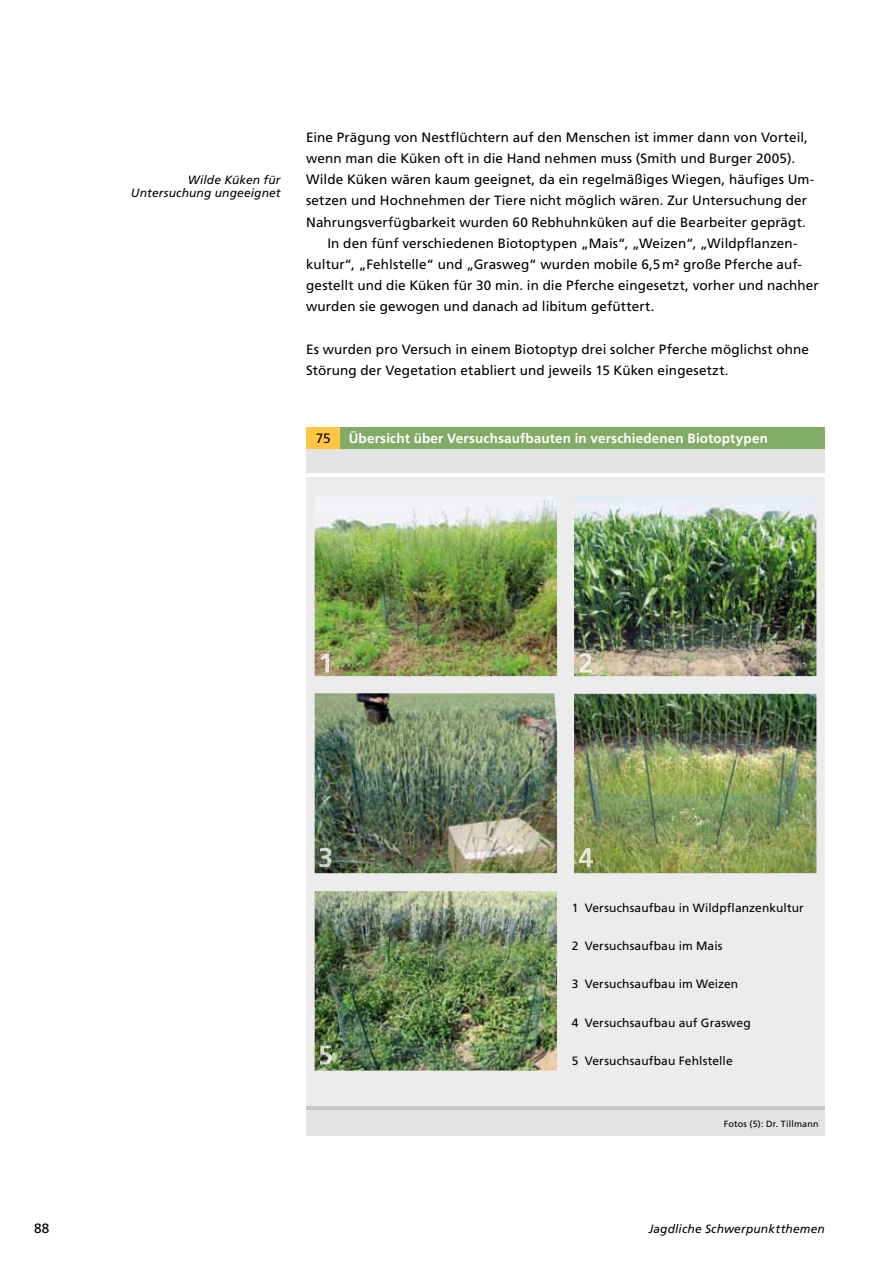
<style>
.page{position:relative;width:893px;height:1263px;background:#fff}
.page>*{position:absolute;margin:0;border:0;box-sizing:border-box;transform-origin:0 0}
.t1{font:13.5px/21.1px "Frutiger";letter-spacing:.01em;color:#000}
.t2{font:700 13.5px "Frutiger";letter-spacing:.01em;color:#fff}
.t3{font:12px "Frutiger";letter-spacing:.01em;color:#000}
.t4{font:italic 12px/12.8px "Frutiger";letter-spacing:.01em;color:#000;text-align:right}
.t5{font:9px "Frutiger";letter-spacing:.02em;color:#000}
</style>
<div class="page">
<div style="left:306px;top:438px;width:519px;height:698px;background:#e3e3e3"></div>
<div style="left:306px;top:475px;width:519px;height:634px;background:#ececed"></div>
<hr style="left:306px;top:1106px;width:519px;height:3px;background:#c5c6c6">
<img style="left:315px;top:497px;width:242px;height:179px">
<img style="left:315px;top:693px;width:242px;height:180px">
<img style="left:574px;top:497px;width:242px;height:179px">
<img style="left:574px;top:694px;width:242px;height:179px">
<img style="left:315px;top:891px;width:242px;height:179px">
<hr style="left:306px;top:473px;width:519px;height:3px;background:#fff">
<div style="left:306px;top:427px;width:34px;height:21px;background:#fdc743"></div>
<div style="left:340px;top:427px;width:485px;height:21px;background:#82ab65"></div>
<img style="left:320px;top:654px;width:9px;height:18px">
<img style="left:579px;top:653px;width:13px;height:19px">
<img style="left:579px;top:848px;width:14px;height:19px">
<img style="left:319px;top:848px;width:12px;height:19px">
<img style="left:320px;top:1045px;width:12px;height:20px">
<p class="t4" style="left:131px;top:174px;width:151px">Wilde Küken für<br>Untersuchung ungeeignet</p>
<p class="t1" style="left:306px;top:127px;width:503px">Eine Prägung von Nestflüchtern auf den Menschen ist immer dann von Vorteil,</p>
<p class="t1" style="left:306px;top:148px;width:491px">wenn man die Küken oft in die Hand nehmen muss (Smith und Burger 2005).</p>
<p class="t1" style="left:306px;top:169px;width:510px">Wilde Küken wären kaum geeignet, da ein regelmäßiges Wiegen, häufiges Um-</p>
<p class="t1" style="left:306px;top:190px;width:502px">setzen und Hochnehmen der Tiere nicht möglich wären. Zur Untersuchung der</p>
<p class="t1" style="left:306px;top:211px;width:501px">Nahrungsverfügbarkeit wurden 60 Rebhuhnküken auf die Bearbeiter geprägt.</p>
<p class="t1" style="left:327px;top:232px;width:472px">In den fünf verschiedenen Biotoptypen „Mais“, „Weizen“, „Wildpflanzen-</p>
<p class="t1" style="left:306px;top:254px;width:497px">kultur“, „Fehlstelle“ und „Grasweg“ wurden mobile 6,5 m² große Pferche auf-</p>
<p class="t1" style="left:306px;top:275px;width:514px">gestellt und die Küken für 30 min. in die Pferche eingesetzt, vorher und nachher</p>
<p class="t1" style="left:306px;top:296px;width:350px">wurden sie gewogen und danach ad libitum gefüttert.</p>
<p class="t1" style="left:306px;top:338px;width:504px">Es wurden pro Versuch in einem Biotoptyp drei solcher Pferche möglichst ohne<br>Störung der Vegetation etabliert und jeweils 15 Küken eingesetzt.</p>
<p class="t1" style="left:316px;top:427px;width:16px">75</p>
<p class="t2" style="left:349px;top:430px;width:421px">Übersicht über Versuchsaufbauten in verschiedenen Biotoptypen</p>
<p class="t3" style="left:572px;top:901px;width:233px">1 Versuchsaufbau in Wildpflanzenkultur</p>
<p class="t3" style="left:572px;top:939px;width:152px">2 Versuchsaufbau im Mais</p>
<p class="t3" style="left:572px;top:977px;width:168px">3 Versuchsaufbau im Weizen</p>
<p class="t3" style="left:572px;top:1015px;width:180px">4 Versuchsaufbau auf Grasweg</p>
<p class="t3" style="left:572px;top:1053px;width:162px">5 Versuchsaufbau Fehlstelle</p>
<p class="t5" style="left:724px;top:1118px;width:96px">Fotos (5): Dr. Tillmann</p>
<p class="t1" style="left:34px;top:1218px;width:17px">88</p>
<p class="t4" style="left:649px;top:1222px;width:178px">Jagdliche Schwerpunktthemen</p>
</div>
